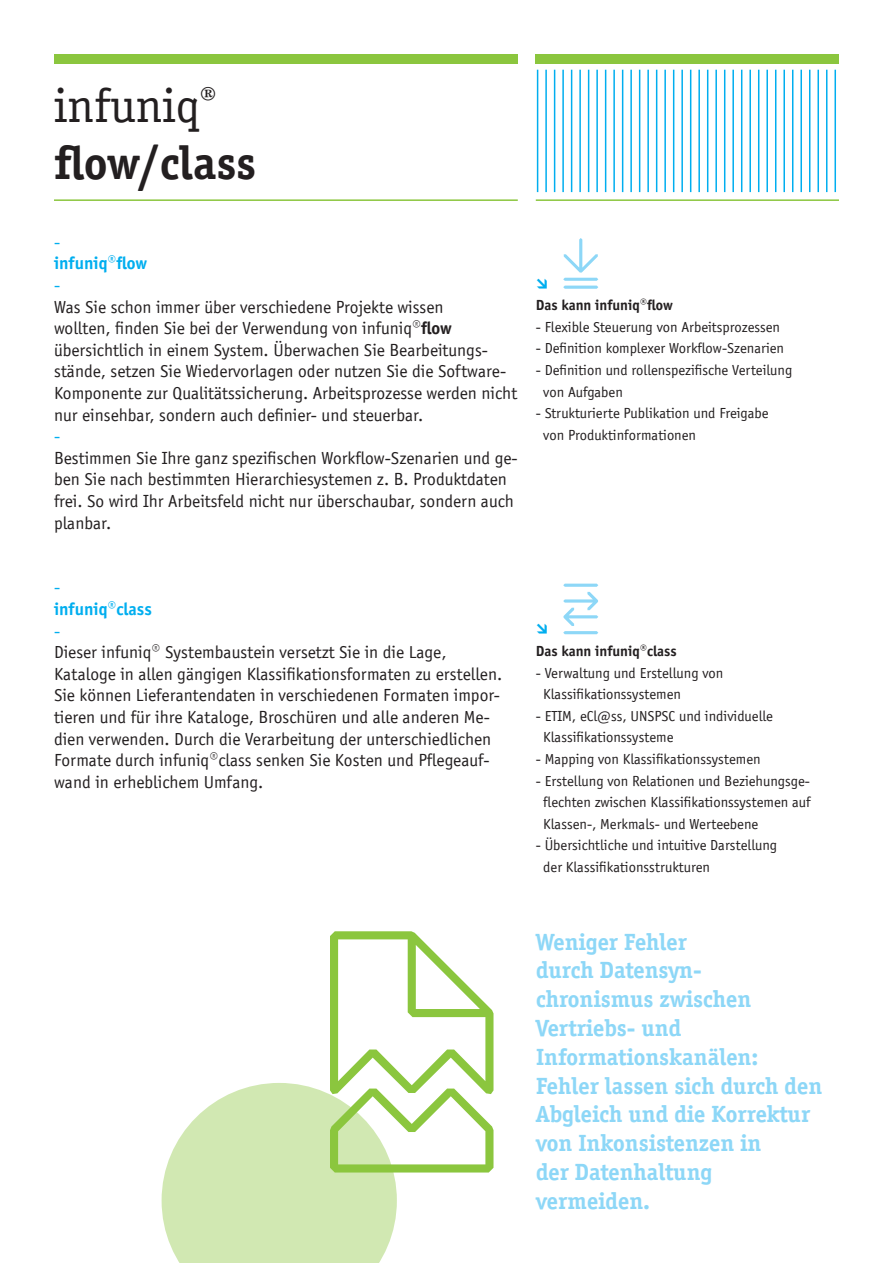
<style>
.page{position:relative;width:893px;height:1263px;background:#fff}
.page>*{position:absolute;margin:0;border:0;box-sizing:border-box;transform-origin:0 0}
.t1{font:700 48px "Officina Serif";color:#231f20}
.t2{font:48px "Officina Serif LT";color:#231f20}
.t3{font:700 24px/28.8px "Officina Serif";color:#8dd7f7}
.t4{font:18px/21.6px "Officina Sans";color:#231f20}
.t5{font:700 18px "Officina Sans";color:#00aeef}
.t6{font:18px "Officina Sans";color:#00aeef}
.t7{font:15px/21.6px "Officina Sans";color:#231f20}
.t8{font:700 15px "Officina Sans";color:#231f20}
.s1{font-weight:700}
</style>
<div class="page">
<div style="left:54px;top:54px;width:464px;height:9px;background:#8bc63e"></div>
<div style="left:536px;top:54px;width:303px;height:9px;background:#8bc63e"></div>
<hr style="left:54px;top:199px;width:464px;height:2px;background:#8bc63e">
<hr style="left:536px;top:199px;width:303px;height:2px;background:#8bc63e">
<hr style="left:537px;top:70px;width:1px;height:122px;background:#00aeef">
<hr style="left:545px;top:70px;width:2px;height:122px;background:#00aeef">
<hr style="left:554px;top:70px;width:1px;height:122px;background:#00aeef">
<hr style="left:562px;top:70px;width:2px;height:122px;background:#00aeef">
<hr style="left:571px;top:70px;width:1px;height:122px;background:#00aeef">
<hr style="left:579px;top:70px;width:2px;height:122px;background:#00aeef">
<hr style="left:588px;top:70px;width:1px;height:122px;background:#00aeef">
<hr style="left:596px;top:70px;width:2px;height:122px;background:#00aeef">
<hr style="left:605px;top:70px;width:1px;height:122px;background:#00aeef">
<hr style="left:613px;top:70px;width:2px;height:122px;background:#00aeef">
<hr style="left:622px;top:70px;width:1px;height:122px;background:#00aeef">
<hr style="left:630px;top:70px;width:2px;height:122px;background:#00aeef">
<hr style="left:639px;top:70px;width:1px;height:122px;background:#00aeef">
<hr style="left:647px;top:70px;width:2px;height:122px;background:#00aeef">
<hr style="left:656px;top:70px;width:1px;height:122px;background:#00aeef">
<hr style="left:664px;top:70px;width:2px;height:122px;background:#00aeef">
<hr style="left:673px;top:70px;width:1px;height:122px;background:#00aeef">
<hr style="left:681px;top:70px;width:2px;height:122px;background:#00aeef">
<hr style="left:690px;top:70px;width:1px;height:122px;background:#00aeef">
<hr style="left:698px;top:70px;width:2px;height:122px;background:#00aeef">
<hr style="left:707px;top:70px;width:1px;height:122px;background:#00aeef">
<hr style="left:715px;top:70px;width:2px;height:122px;background:#00aeef">
<hr style="left:724px;top:70px;width:1px;height:122px;background:#00aeef">
<hr style="left:732px;top:70px;width:2px;height:122px;background:#00aeef">
<hr style="left:741px;top:70px;width:1px;height:122px;background:#00aeef">
<hr style="left:749px;top:70px;width:2px;height:122px;background:#00aeef">
<hr style="left:758px;top:70px;width:1px;height:122px;background:#00aeef">
<hr style="left:766px;top:70px;width:2px;height:122px;background:#00aeef">
<hr style="left:775px;top:70px;width:1px;height:122px;background:#00aeef">
<hr style="left:783px;top:70px;width:2px;height:122px;background:#00aeef">
<hr style="left:792px;top:70px;width:1px;height:122px;background:#00aeef">
<hr style="left:800px;top:70px;width:2px;height:122px;background:#00aeef">
<hr style="left:809px;top:70px;width:1px;height:122px;background:#00aeef">
<hr style="left:817px;top:70px;width:2px;height:122px;background:#00aeef">
<hr style="left:826px;top:70px;width:1px;height:122px;background:#00aeef">
<hr style="left:834px;top:70px;width:2px;height:122px;background:#00aeef">
<svg style="left:162px;top:931px;width:331px;height:332px"></svg>
<svg style="left:563px;top:584px;width:35px;height:50px"></svg>
<svg style="left:563px;top:238px;width:35px;height:51px"></svg>
<h1 class="t2" style="left:54px;top:77px;width:164px">infuniq<sup>®</sup></h1>
<h1 class="t1" style="left:54px;top:135px;width:204px">flow/class</h1>
<p class="t6" style="left:54px;top:232px;width:8px">-</p>
<p class="t5" style="left:54px;top:252px;width:95px">infuniq®flow</p>
<p class="t6" style="left:54px;top:275px;width:8px">-</p>
<p class="t4" style="left:54px;top:296px;width:465px">Was Sie schon immer über verschiedene Projekte wissen<br>wollten, finden Sie bei der Verwendung von infuniq®<span class="s1">flow </span>übersichtlich in einem System. Überwachen Sie Bearbeitungs&shy;stände, setzen Sie Wiedervorlagen oder nutzen Sie die Software-Komponente zur Qualitätssicherung. Arbeitsprozesse werden nicht nur einsehbar, sondern auch definier- und steuerbar.</p>
<p class="t6" style="left:54px;top:426px;width:8px">-</p>
<p class="t4" style="left:54px;top:447px;width:465px">Bestimmen Sie Ihre ganz spezifischen Workflow-Szenarien und ge&shy;ben Sie nach bestimmten Hierarchiesystemen z. B. Produktdaten frei. So wird Ihr Arbeitsfeld nicht nur überschaubar, sondern auch planbar.</p>
<p class="t8" style="left:536px;top:296px;width:138px">Das kann infuniq®flow</p>
<p class="t7" style="left:536px;top:316px;width:246px">- Flexible Steuerung von Arbeitsprozessen</p>
<p class="t7" style="left:536px;top:338px;width:250px">- Definition komplexer Workflow-Szenarien</p>
<p class="t7" style="left:543px;top:359px;width:251px;text-indent:-8px">- Definition und rollenspezifische Verteilung von Aufgaben</p>
<p class="t7" style="left:543px;top:403px;width:227px;text-indent:-8px">- Strukturierte Publikation und Freigabe von Produktinformationen</p>
<p class="t6" style="left:54px;top:577px;width:8px">-</p>
<p class="t5" style="left:54px;top:598px;width:99px">infuniq®class</p>
<p class="t6" style="left:54px;top:620px;width:8px">-</p>
<p class="t4" style="left:54px;top:642px;width:450px">Dieser infuniq® Systembaustein versetzt Sie in die Lage, Kataloge in allen gängigen Klassifikationsformaten zu erstellen.<br>Sie können Lieferantendaten in verschiedenen Formaten impor&shy;tieren und für ihre Kataloge, Broschüren und alle anderen Me&shy;dien verwenden. Durch die Verarbeitung der unterschiedlichen Formate durch infuniq®class senken Sie Kosten und Pflegeauf&shy;wand in erheblichem Umfang.</p>
<p class="t8" style="left:536px;top:642px;width:142px">Das kann infuniq®class</p>
<p class="t7" style="left:543px;top:662px;width:182px;text-indent:-8px">- Verwaltung und Erstellung von<br>Klassifikationssystemen</p>
<p class="t7" style="left:543px;top:705px;width:231px;text-indent:-8px">- ETIM, eCl@ss, UNSPSC und individuelle<br>Klassifikationssysteme</p>
<p class="t7" style="left:536px;top:748px;width:226px">- Mapping von Klassifikationssystemen</p>
<p class="t7" style="left:543px;top:770px;width:269px;text-align:justify;text-indent:-8px">- Erstellung von Relationen und Beziehungsge&shy;flechten zwischen Klassifikationssystemen auf Klassen-, Merkmals- und Werteebene</p>
<p class="t7" style="left:543px;top:835px;width:235px;text-indent:-8px">- Übersichtliche und intuitive Darstellung der Klassifikationsstrukturen</p>
<h2 class="t3" style="left:536px;top:927px;width:288px">Weniger Fehler<br>durch Datensyn&shy;chronismus zwischen<br>Vertriebs- und<br>Informationskanälen:<br>Fehler lassen sich durch den<br>Abgleich und die Korrektur von Inkonsistenzen in<br>der Datenhaltung vermeiden.</h2>
</div>
